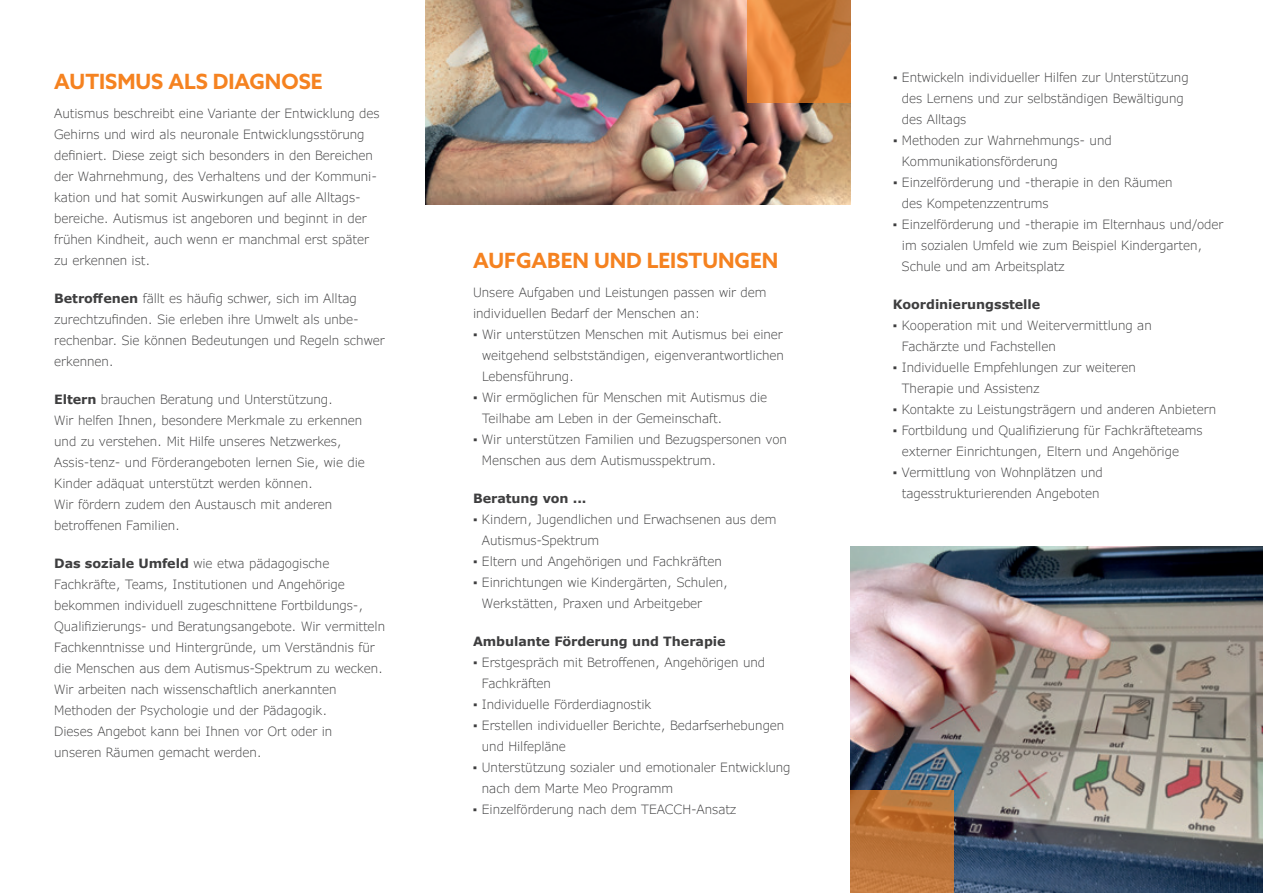
<style>
.page{position:relative;width:1263px;height:893px;background:#fff}
.page>*{position:absolute;margin:0;border:0;box-sizing:border-box;transform-origin:0 0}
.t1{font:700 21px "Azo Sans";color:#f58220}
.t2{font:300 12.75px/21px "Verdana Pro";letter-spacing:-.005em;color:#3e3e3f}
.t3{font:700 12.75px "Verdana Pro";letter-spacing:-.005em;color:#3e3e3f}
.s1{font-weight:700}
.s2{font-style:italic}
</style>
<div class="page">
<img style="left:425px;top:0;width:425px;height:204px">
<img style="left:850px;top:546px;width:413px;height:347px">
<svg style="left:747px;top:0;width:103px;height:103px;background:#cf7933"></svg>
<svg style="left:850px;top:790px;width:103px;height:103px;background:#bc7337"></svg>
<h1 class="t1" style="left:54px;top:67px;width:270px">AUTISMUS ALS DIAGNOSE</h1>
<p class="t2" style="left:54px;top:103px;width:327px">Autismus beschreibt eine Variante der Entwicklung des Gehirns und wird als neuronale Entwicklungsstörung definiert. Diese zeigt sich besonders in den Bereichen der Wahrnehmung, des Verhaltens und der Kommuni&shy;kation und hat somit Auswirkungen auf alle Alltags&shy;bereiche. Autismus ist angeboren und beginnt in der frühen Kindheit, auch wenn er manchmal erst später zu erkennen ist.</p>
<p class="t2" style="left:54px;top:288px;width:332px"><span class="s1">Betroffenen</span> fällt es häufig schwer, sich im Alltag zurechtzufinden. Sie erleben ihre Umwelt als unbe&shy;rechenbar. Sie können Bedeutungen und Regeln schwer erkennen.</p>
<p class="t2" style="left:54px;top:389px;width:312px"><span class="s1">Eltern</span> brauchen Beratung und Unterstützung.<br>Wir helfen Ihnen, besondere Merkmale zu erkennen und zu verstehen. Mit Hilfe unseres Netzwerkes, Assis-tenz- und Förderangeboten lernen Sie, wie die Kinder adäquat unterstützt werden können.<br>Wir fördern zudem den Austausch mit anderen betroffenen Familien.</p>
<p class="t2" style="left:54px;top:553px;width:332px"><span class="s1">Das soziale Umfeld</span> wie etwa pädagogische Fachkräfte, Teams, Institutionen und Angehörige bekommen individuell zugeschnittene Fortbildungs-, Qualifizierungs- und Beratungsangebote. Wir vermitteln Fachkenntnisse und Hintergründe, um Verständnis für die Menschen aus dem Autismus-Spektrum zu wecken.<br>Wir arbeiten nach wissenschaftlich anerkannten Methoden der Psychologie und der Pädagogik.<br>Dieses Angebot kann bei Ihnen vor Ort oder in<br>unseren Räumen gemacht werden.</p>
<h1 class="t1" style="left:473px;top:246px;width:307px">AUFGABEN UND LEISTUNGEN</h1>
<p class="t2" style="left:473px;top:282px;width:295px">Unsere Aufgaben und Leistungen passen wir dem individuellen Bedarf der Menschen an:</p>
<p class="t2" style="left:482px;top:324px;width:304px;text-align:justify;text-indent:-9px"><span class="s2">▪</span> Wir unterstützen Menschen mit Autismus bei einer weitgehend selbstständigen, eigenverantwortlichen Lebensführung.</p>
<p class="t2" style="left:482px;top:387px;width:287px;text-indent:-9px"><span class="s2">▪</span> Wir ermöglichen für Menschen mit Autismus die<br>Teilhabe am Leben in der Gemeinschaft.</p>
<p class="t2" style="left:482px;top:429px;width:307px;text-indent:-9px"><span class="s2">▪</span> Wir unterstützen Familien und Bezugspersonen von<br>Menschen aus dem Autismusspektrum.</p>
<p class="t3" style="left:473px;top:490px;width:115px">Beratung von ...</p>
<p class="t2" style="left:482px;top:509px;width:296px;text-indent:-9px"><span class="s2">▪</span> Kindern, Jugendlichen und Erwachsenen aus dem<br>Autismus-Spektrum</p>
<p class="t2" style="left:473px;top:551px;width:250px"><span class="s2">▪</span> Eltern und Angehörigen und Fachkräften</p>
<p class="t2" style="left:482px;top:572px;width:248px;text-indent:-9px"><span class="s2">▪</span> Einrichtungen wie Kindergärten, Schulen,<br>Werkstätten, Praxen und Arbeitgeber</p>
<p class="t3" style="left:473px;top:633px;width:254px">Ambulante Förderung und Therapie</p>
<p class="t2" style="left:482px;top:652px;width:285px;text-indent:-9px"><span class="s2">▪</span> Erstgespräch mit Betroffenen, Angehörigen und<br>Fachkräften</p>
<p class="t2" style="left:473px;top:694px;width:180px"><span class="s2">▪</span> Individuelle Förderdiagnostik</p>
<p class="t2" style="left:482px;top:715px;width:304px;text-indent:-9px"><span class="s2">▪</span> Erstellen individueller Berichte, Bedarfserhebungen und Hilfepläne</p>
<p class="t2" style="left:482px;top:757px;width:310px;text-indent:-9px"><span class="s2">▪</span> Unterstützung sozialer und emotionaler Entwicklung nach dem Marte Meo Programm</p>
<p class="t2" style="left:473px;top:799px;width:265px"><span class="s2">▪</span> Einzelförderung nach dem TEACCH-Ansatz</p>
<p class="t2" style="left:902px;top:67px;width:288px;text-indent:-9px"><span class="s2">▪</span> Entwickeln individueller Hilfen zur Unterstützung des Lernens und zur selbständigen Bewältigung des Alltags</p>
<p class="t2" style="left:902px;top:130px;width:211px;text-indent:-9px"><span class="s2">▪</span> Methoden zur Wahrnehmungs- und<br>Kommunikationsförderung</p>
<p class="t2" style="left:902px;top:172px;width:272px;text-indent:-9px"><span class="s2">▪</span> Einzelförderung und -therapie in den Räumen des Kompetenzzentrums</p>
<p class="t2" style="left:902px;top:214px;width:323px;text-indent:-9px"><span class="s2">▪</span> Einzelförderung und -therapie im Elternhaus und/oder im sozialen Umfeld wie zum Beispiel Kindergarten,<br>Schule und am Arbeitsplatz</p>
<p class="t3" style="left:893px;top:296px;width:149px">Koordinierungsstelle</p>
<p class="t2" style="left:902px;top:315px;width:251px;text-indent:-9px"><span class="s2">▪</span> Kooperation mit und Weitervermittlung an<br>Fachärzte und Fachstellen</p>
<p class="t2" style="left:902px;top:357px;width:235px;text-indent:-9px"><span class="s2">▪</span> Individuelle Empfehlungen zur weiteren<br>Therapie und Assistenz</p>
<p class="t2" style="left:893px;top:399px;width:325px"><span class="s2">▪</span> Kontakte zu Leistungsträgern und anderen Anbietern</p>
<p class="t2" style="left:902px;top:420px;width:302px;text-indent:-9px"><span class="s2">▪</span> Fortbildung und Qualifizierung für Fachkräfteteams externer Einrichtungen, Eltern und Angehörige</p>
<p class="t2" style="left:893px;top:462px;width:211px;text-align:center"><span class="s2">▪</span> Vermittlung von Wohnplätzen und tagesstrukturierenden Angeboten</p>
</div>
